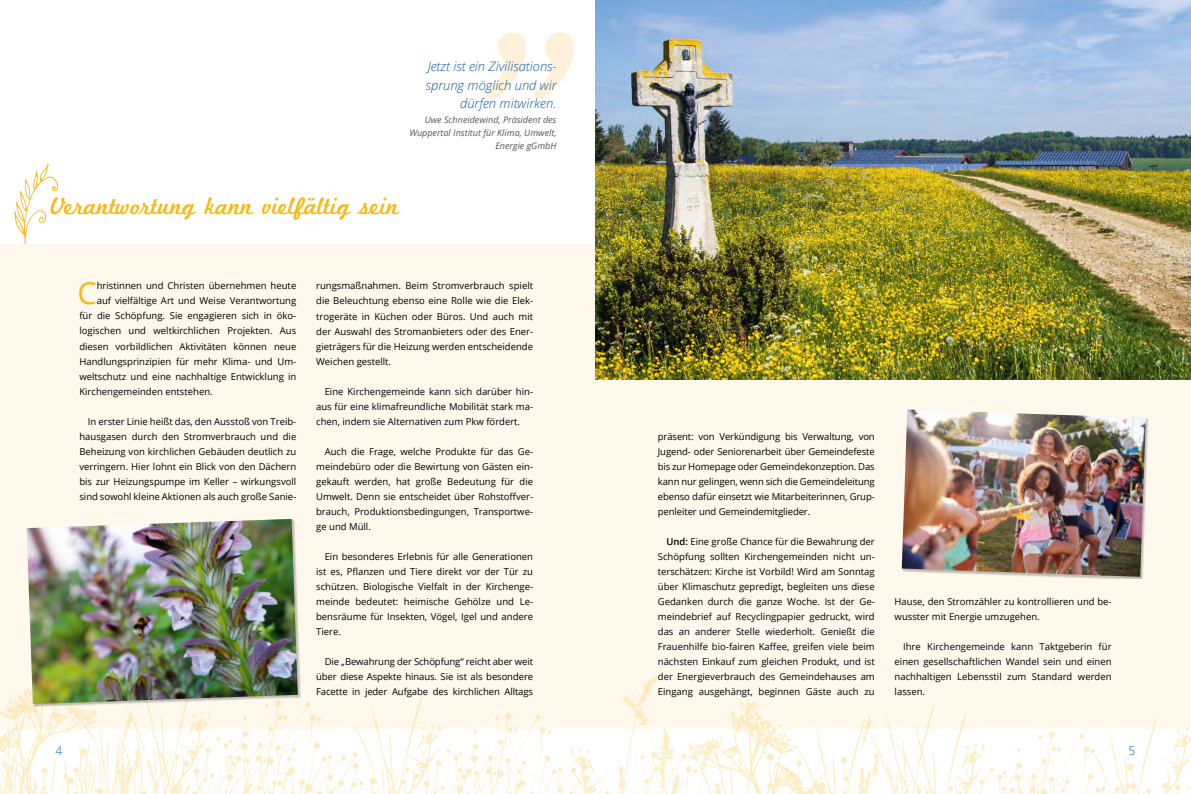
<style>
.page{position:relative;width:1191px;height:794px;background:#fff}
.page>*{position:absolute;margin:0;border:0;box-sizing:border-box;transform-origin:0 0}
.t1{font:30.5px "Open Sans";color:#f8b913}
.t2{font:25px "Marketing Script";color:#f8b913}
.t3{font:italic 300 13px/18px "Open Sans";color:#0e5ba6;text-align:right}
.t4{font:300 12px "Open Sans";color:#0e5ba6}
.t5{font:9.5px/15px "Open Sans";color:#000;text-align:justify}
.t6{font:italic 9px/13px "Open Sans";color:#575756;text-align:right}
.s1{font-weight:600}
</style>
<div class="page">
<div style="left:0;top:244px;width:1191px;height:485px;background:#fff8ec"></div>
<svg style="left:0;top:676px;width:1191px;height:118px"></svg>
<svg style="left:14px;top:164px;width:44px;height:80px"></svg>
<svg style="left:486px;top:32px;width:87px;height:67px"></svg>
<img style="left:595px;top:0;width:596px;height:379px">
<img style="left:27px;top:519px;width:271px;height:185px">
<div style="left:902px;top:409px;width:246px;height:170px;background:#000;opacity:.25"></div>
<img style="left:901px;top:409px;width:244px;height:168px">
<h3 class="t3" style="left:426px;top:57px;width:132px">Jetzt ist ein Zivilisations&shy;sprung möglich und wir dürfen mitwirken.</h3>
<p class="t6" style="left:409px;top:113px;width:149px">Uwe Schneidewind, Präsident des<br>Wuppertal Institut für Klima, Umwelt,<br>Energie gGmbH</p>
<h2 class="t2" style="left:51px;top:191px;width:350px">Verantwortung kann vielfältig sein</h2>
<h1 class="t1" style="left:78px;top:272px;width:21px">C</h1>
<p class="t5" style="left:97px;top:278px;width:201px">hristinnen und Christen übernehmen heute</p>
<p class="t5" style="left:97px;top:293px;width:201px">auf vielfältige Art und Weise Verantwortung</p>
<p class="t5" style="left:79px;top:308px;width:218px">für die Schöpfung. Sie engagieren sich in öko-</p>
<p class="t5" style="left:79px;top:323px;width:218px">logischen und weltkirchlichen Projekten. Aus</p>
<p class="t5" style="left:79px;top:338px;width:218px">diesen vorbildlichen Aktivitäten können neue</p>
<p class="t5" style="left:79px;top:353px;width:218px">Handlungsprinzipien für mehr Klima- und Um-</p>
<p class="t5" style="left:79px;top:368px;width:218px">weltschutz und eine nachhaltige Entwicklung in</p>
<p class="t5" style="left:79px;top:383px;width:135px">Kirchengemeinden entstehen.</p>
<p class="t5" style="left:79px;top:413px;width:218px;text-indent:9px">In erster Linie heißt das, den Ausstoß von Treib&shy;hausgasen durch den Stromverbrauch und die Beheizung von kirchlichen Gebäuden deutlich zu verringern. Hier lohnt ein Blick von den Dächern bis zur Heizungspumpe im Keller – wirkungsvoll sind sowohl kleine Aktionen als auch große Sanie-</p>
<p class="t5" style="left:316px;top:278px;width:218px">rungsmaßnahmen. Beim Stromverbrauch spielt die Beleuchtung ebenso eine Rolle wie die Elek&shy;trogeräte in Küchen oder Büros. Und auch mit der Auswahl des Stromanbieters oder des Ener&shy;gieträgers für die Heizung werden entscheidende Weichen gestellt.</p>
<p class="t5" style="left:316px;top:383px;width:218px;text-indent:9px">Eine Kirchengemeinde kann sich darüber hin&shy;aus für eine klimafreundliche Mobilität stark ma&shy;chen, indem sie Alternativen zum Pkw fördert.</p>
<p class="t5" style="left:316px;top:443px;width:218px;text-indent:9px">Auch die Frage, welche Produkte für das Ge&shy;meindebüro oder die Bewirtung von Gästen ein&shy;gekauft werden, hat große Bedeutung für die Umwelt. Denn sie entscheidet über Rohstoffver&shy;brauch, Produktionsbedingungen, Transportwe&shy;ge und Müll.</p>
<p class="t5" style="left:316px;top:548px;width:218px;text-indent:9px">Ein besonderes Erlebnis für alle Generationen ist es, Pflanzen und Tiere direkt vor der Tür zu schützen. Biologische Vielfalt in der Kirchenge&shy;meinde bedeutet: heimische Gehölze und Le&shy;bensräume für Insekten, Vögel, Igel und andere Tiere.</p>
<p class="t5" style="left:316px;top:653px;width:218px;text-indent:9px">Die „Bewahrung der Schöpfung“ reicht aber weit über diese Aspekte hinaus. Sie ist als besondere Facette in jeder Aufgabe des kirchlichen Alltags</p>
<p class="t5" style="left:658px;top:428px;width:218px">präsent: von Verkündigung bis Verwaltung, von Jugend- oder Seniorenarbeit über Gemeindefeste bis zur Homepage oder Gemeindekonzeption. Das kann nur gelingen, wenn sich die Gemeindeleitung ebenso dafür einsetzt wie Mitarbeiterinnen, Grup&shy;penleiter und Gemeindemitglieder.</p>
<p class="t5" style="left:658px;top:533px;width:218px;text-indent:9px"><span class="s1">Und:</span> Eine große Chance für die Bewahrung der Schöpfung sollten Kirchengemeinden nicht un&shy;terschätzen: Kirche ist Vorbild! Wird am Sonntag über Klimaschutz gepredigt, begleiten uns diese Gedanken durch die ganze Woche. Ist der Ge&shy;meindebrief auf Recyclingpapier gedruckt, wird das an anderer Stelle wiederholt. Genießt die Frauenhilfe bio-fairen Kaffee, greifen viele beim nächsten Einkauf zum gleichen Produkt, und ist der Energieverbrauch des Gemeindehauses am Eingang ausgehängt, beginnen Gäste auch zu</p>
<p class="t5" style="left:894px;top:593px;width:218px">Hause, den Stromzähler zu kontrollieren und be&shy;wusster mit Energie umzugehen.</p>
<p class="t5" style="left:894px;top:638px;width:218px;text-indent:9px">Ihre Kirchengemeinde kann Taktgeberin für einen gesellschaftlichen Wandel sein und einen nachhaltigen Lebensstil zum Standard werden lassen.</p>
<p class="t4" style="left:56px;top:742px;width:8px">4</p>
<p class="t4" style="left:1128px;top:742px;width:8px">5</p>
</div>
